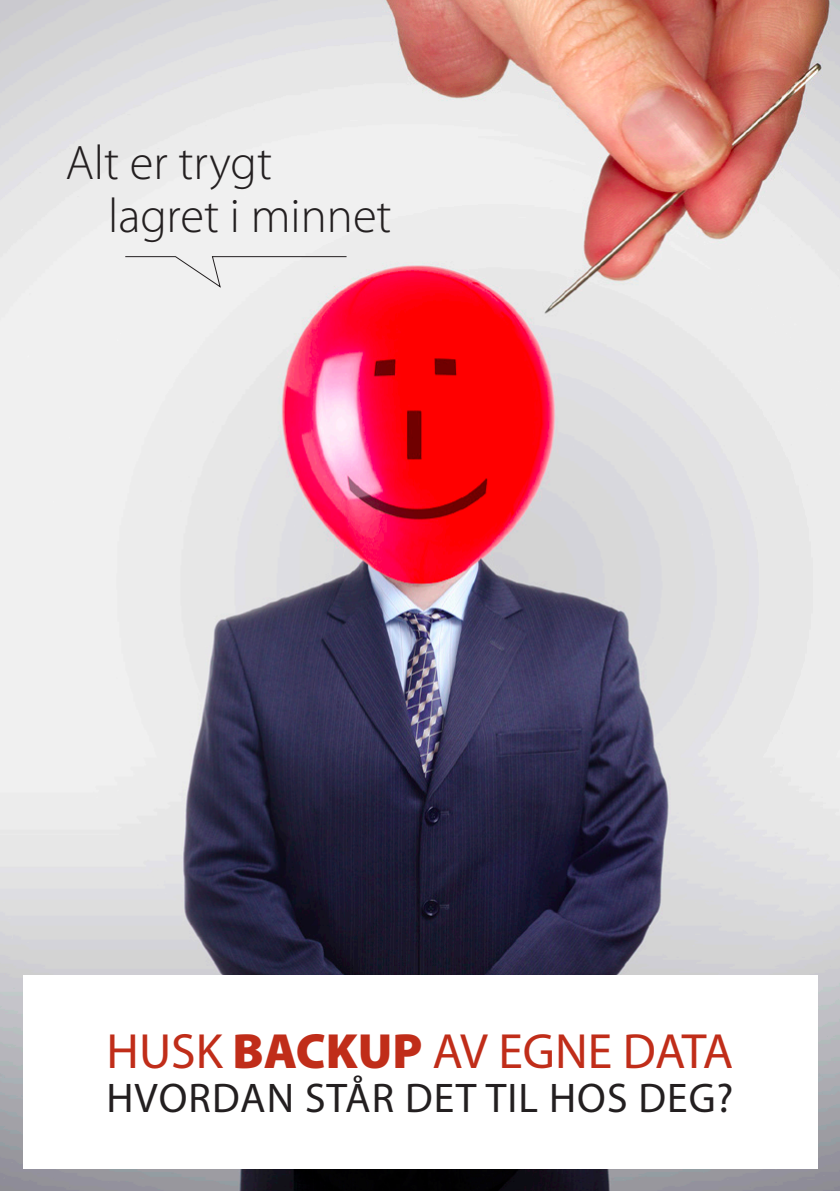
<style>
.page{position:relative;width:840px;height:1191px;background:#fff}
.page>*{position:absolute;margin:0;border:0;box-sizing:border-box;transform-origin:0 0}
.t1{font:49.6px "Myriad Pro";color:#c02d19}
.t2{font:300 48.6px/52.8px "Myriad Pro";color:#231f20}
.t3{font:41.6px "Myriad Pro";letter-spacing:.025em;color:#231f20}
.s1{font-weight:900}
</style>
<div class="page">
<img style="left:0;top:0;width:839px;height:1191px">
<div style="left:23px;top:975px;width:793px;height:193px;background:#fff"></div>
<svg style="left:124px;top:256px;width:223px;height:33px"></svg>
<p class="t2" style="left:108px;top:136px;width:285px;text-indent:-43px">Alt er trygt lagret i minnet</p>
<p class="t1" style="left:107px;top:1021px;width:628px">HUSK <span class="s1">BACKUP</span> AV EGNE DATA</p>
<p class="t3" style="left:106px;top:1072px;width:628px">HVORDAN STÅR DET TIL HOS DEG?</p>
</div>
